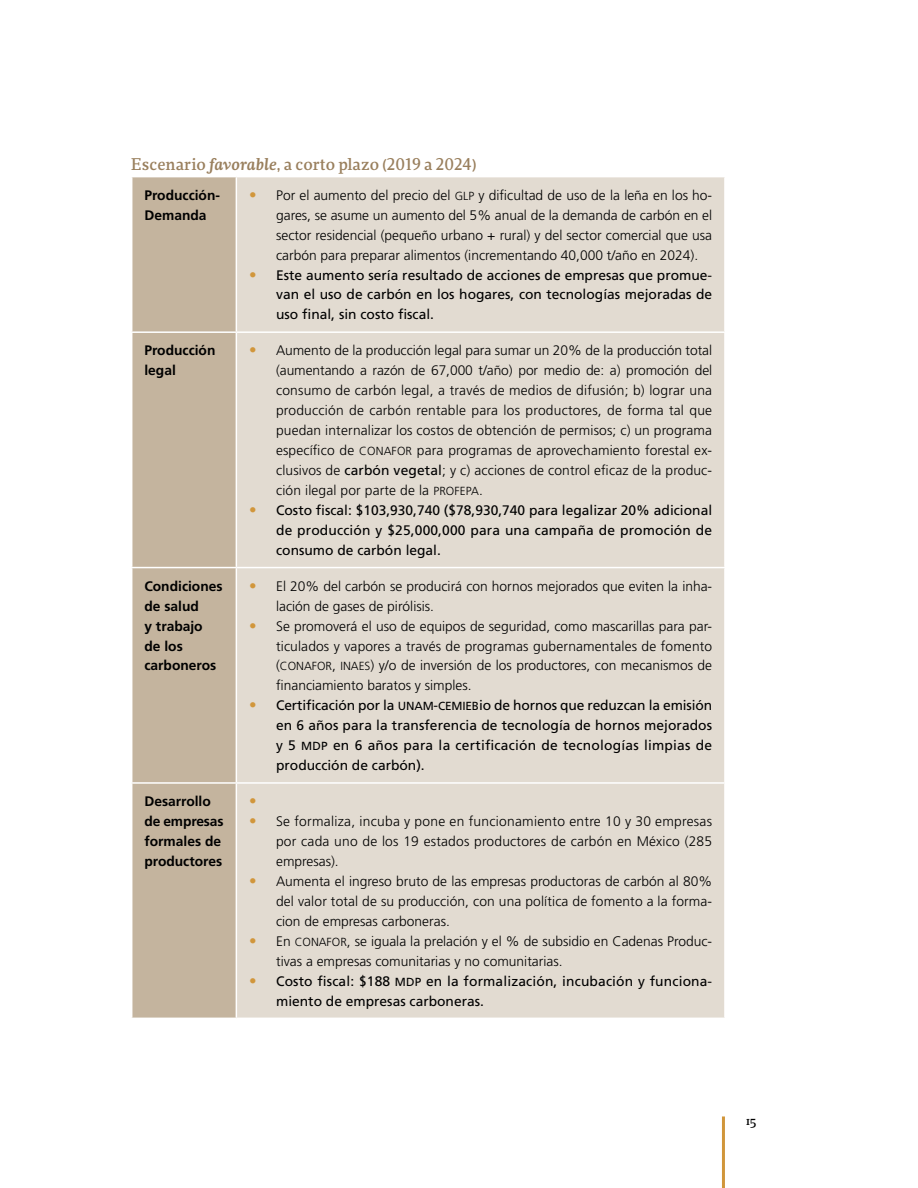
<style>
.page{position:relative;width:918px;height:1188px;background:#fff}
.page>*{position:absolute;margin:0;border:0;box-sizing:border-box;transform-origin:0 0}
.t1{font:500 16.2px "Dorica";color:#997f5d}
.t2{font:15px "Frutiger";color:#d1963b}
.t3{font:300 13.8px/20px "Frutiger";color:#000;text-align:justify}
.t4{font:13.8px/20px "Frutiger";color:#000;text-align:justify}
.t5{font:700 13.8px/20px "Frutiger";color:#000}
.t6{font:500 12px "Dorica";color:#000}
.s1{font-weight:600;font-style:italic}
.s2{font-weight:400;font-size:15px;color:#d1963b}
.s3{font-family:"Frutiger Light SC850";font-weight:400;font-size:11.7px}
.s4{font-size:15px;color:#d1963b}
.s5{font-weight:400}
.s6{font-family:"Frutiger Roman SC850";font-size:11.7px}
</style>
<div class="page">
<hr style="left:722px;top:1116px;width:3px;height:72px;background:#d1963b">
<div style="left:132px;top:177px;width:104px;height:841px;background:#c4b49e"></div>
<div style="left:237px;top:177px;width:487px;height:841px;background:#e2dbd1"></div>
<hr style="left:131px;top:331px;width:105px;height:2px;background:#fff">
<hr style="left:236px;top:331px;width:490px;height:2px;background:#fff">
<hr style="left:131px;top:567px;width:105px;height:1px;background:#fff">
<hr style="left:236px;top:567px;width:490px;height:1px;background:#fff">
<hr style="left:131px;top:782px;width:105px;height:2px;background:#fff">
<hr style="left:236px;top:782px;width:490px;height:2px;background:#fff">
<p class="t1" style="left:131px;top:153px;width:347px">Escenario <span class="s1">favorable</span>, a corto plazo (2019 a 2024)</p>
<p class="t5" style="left:144px;top:185px;width:77px">Producción-<br>Demanda</p>
<p class="t3" style="left:276px;top:185px;width:438px;text-indent:-27px"><span class="s2">•</span> Por el aumento del precio del <span class="s3">GLP</span> y dificultad de uso de la leña en los ho&shy;gares, se asume un aumento del 5% anual de la demanda de carbón en el sector residencial (pequeño urbano + rural) y del sector comercial que usa carbón para preparar alimentos (incrementando 40,000 t/año en 2024).</p>
<p class="t4" style="left:276px;top:265px;width:438px;text-indent:-27px"><span class="s4">•</span> Este aumento sería resultado de acciones de empresas que promue&shy;van el uso de carbón en los hogares, con tecnologías mejoradas de uso final, sin costo fiscal.</p>
<p class="t5" style="left:144px;top:341px;width:73px">Producción legal</p>
<p class="t3" style="left:276px;top:341px;width:438px;text-indent:-27px"><span class="s2">•</span> Aumento de la producción legal para sumar un 20% de la producción total (aumentando a razón de 67,000 t/año) por medio de: a) promoción del consumo de carbón legal, a través de medios de difusión; b) lograr una producción de carbón rentable para los productores, de forma tal que puedan internalizar los costos de obtención de permisos; c) un programa específico de <span class="s3">CONAFOR</span> para programas de aprovechamiento forestal ex&shy;clusivos de <span class="s5">carbón vegetal</span>; y c) acciones de control eficaz de la produc&shy;ción ilegal por parte de la <span class="s3">PROFEPA</span>.</p>
<p class="t4" style="left:276px;top:500px;width:438px;text-indent:-27px"><span class="s4">•</span> Costo fiscal: $103,930,740 ($78,930,740 para legalizar 20% adicional de producción y $25,000,000 para una campaña de promoción de consumo de carbón legal.</p>
<p class="t5" style="left:144px;top:576px;width:80px">Condiciones de salud<br>y trabajo<br>de los carboneros</p>
<p class="t3" style="left:276px;top:576px;width:438px;text-indent:-27px"><span class="s2">•</span> El 20% del carbón se producirá con hornos mejorados que eviten la inha&shy;lación de gases de pirólisis.</p>
<p class="t3" style="left:276px;top:616px;width:438px;text-indent:-27px"><span class="s2">•</span> Se promoverá el uso de equipos de seguridad, como mascarillas para par&shy;ticulados y vapores a través de programas gubernamentales de fomento (<span class="s3">CONAFOR</span>, <span class="s3">INAES</span>) y/o de inversión de los productores, con mecanismos de financiamiento baratos y simples.</p>
<p class="t4" style="left:276px;top:696px;width:438px;text-indent:-27px"><span class="s4">•</span> Certificación por la <span class="s6">UNAM</span>-<span class="s6">CEMIEB</span>io de hornos que reduzcan la emisión en 6 años para la transferencia de tecnología de hornos mejorados y 5 <span class="s6">MDP</span> en 6 años para la certificación de tecnologías limpias de producción de carbón).</p>
<p class="t5" style="left:144px;top:791px;width:81px">Desarrollo de empresas formales de productores</p>
<p class="t2" style="left:249px;top:792px;width:9px">•</p>
<p class="t3" style="left:276px;top:811px;width:438px;text-indent:-27px"><span class="s2">•</span> Se formaliza, incuba y pone en funcionamiento entre 10 y 30 empresas por cada uno de los 19 estados productores de carbón en México (285 empresas).</p>
<p class="t3" style="left:276px;top:871px;width:438px;text-indent:-27px"><span class="s2">•</span> Aumenta el ingreso bruto de las empresas productoras de carbón al 80% del valor total de su producción, con una política de fomento a la forma&shy;cion de empresas carboneras.</p>
<p class="t3" style="left:276px;top:931px;width:438px;text-indent:-27px"><span class="s2">•</span> En <span class="s3">CONAFOR</span>, se iguala la prelación y el % de subsidio en Cadenas Produc&shy;tivas a empresas comunitarias y no comunitarias.</p>
<p class="t4" style="left:276px;top:971px;width:438px;text-indent:-27px"><span class="s4">•</span> Costo fiscal: $188 <span class="s6">MDP</span> en la formalización, incubación y funciona&shy;miento de empresas carboneras.</p>
<p class="t6" style="left:746px;top:1113px;width:12px">15</p>
</div>
